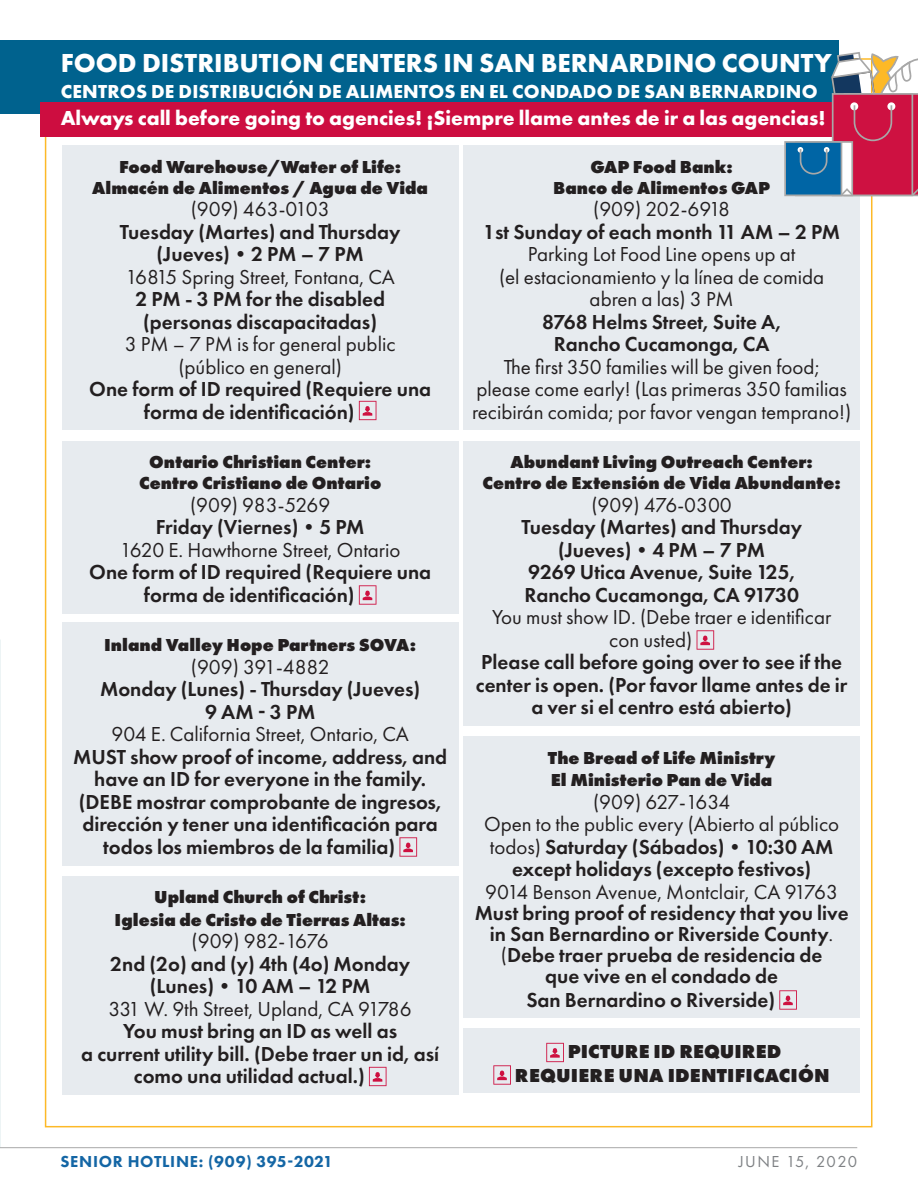
<style>
.page{position:relative;width:918px;height:1188px;background:#fff}
.page>*{position:absolute;margin:0;border:0;box-sizing:border-box;transform-origin:0 0}
.Body{font:700 27px "Futura PT";color:#fff}
.Body-2{font:600 21px/21.8px "Futura PT";color:#231f20;text-align:center}
.Body-3{font:21px/22.5px "Futura PT";color:#231f20;text-align:center}
.Body-4{font:700 21px "Futura PT";color:#fff}
.Body-5{font:21px "Futura PT";letter-spacing:-.025em;color:#231f20}
.Body-6{font:700 19.5px "Futura PT";letter-spacing:.01em;color:#fff}
.Body-7{font:800 19.5px/24px "Futura PT";letter-spacing:.01em;color:#231f20;text-align:center}
.Body-8{font:800 18px/21px "Futura PT";color:#231f20;text-align:center}
.t1{font:800 16.5px "Futura PT";letter-spacing:.04em;color:#1466a5}
.t2{font:16.5px "Futura PT";letter-spacing:.09em;color:#7e8184}
.s1{font-weight:400}
.s2{font-weight:600}
</style>
<div class="page">
<div style="left:0;top:40px;width:838px;height:73px;background:#00628e"></div>
<div style="left:40px;top:102px;width:878px;height:35px;background:#cd0d40"></div>
<div style="left:62px;top:145px;width:397px;height:285px;background:#e7ebef"></div>
<div style="left:62px;top:441px;width:397px;height:172px;background:#e7ebef"></div>
<div style="left:62px;top:622px;width:397px;height:243px;background:#e7ebef"></div>
<div style="left:62px;top:876px;width:397px;height:219px;background:#e7ebef"></div>
<svg style="left:359px;top:401px;width:17px;height:19px"></svg>
<svg style="left:359px;top:585px;width:17px;height:20px"></svg>
<svg style="left:400px;top:837px;width:17px;height:20px"></svg>
<svg style="left:369px;top:1067px;width:18px;height:19px"></svg>
<div style="left:463px;top:145px;width:397px;height:285px;background:#e7ebef"></div>
<div style="left:463px;top:441px;width:397px;height:285px;background:#e7ebef"></div>
<div style="left:463px;top:736px;width:397px;height:282px;background:#e7ebef"></div>
<div style="left:463px;top:1028px;width:397px;height:65px;background:#e7ebef"></div>
<svg style="left:697px;top:630px;width:17px;height:20px"></svg>
<svg style="left:779px;top:990px;width:18px;height:20px"></svg>
<svg style="left:546px;top:1043px;width:18px;height:19px"></svg>
<svg style="left:493px;top:1065px;width:18px;height:20px"></svg>
<svg style="left:784px;top:52px;width:134px;height:144px"></svg>
<hr style="left:0;top:1147px;width:857px;height:1px;background:#a8a8a8">
<p class="Body" style="left:61px;top:46px;width:772px">FOOD DISTRIBUTION CENTERS IN SAN BERNARDINO COUNTY</p>
<p class="Body-6" style="left:61px;top:78px;width:758px">CENTROS DE DISTRIBUCIÓN DE ALIMENTOS EN EL CONDADO DE SAN BERNARDINO</p>
<p class="Body-4" style="left:61px;top:105px;width:766px">Always call before going to agencies! ¡Siempre llame antes de ir a las agencias!</p>
<p class="Body-8" style="left:92px;top:156px;width:337px">Food Warehouse/Water of Life:<br>Almacén de Alimentos / Agua de Vida</p>
<p class="Body-3" style="left:191px;top:198px;width:141px">(909) 463-0103</p>
<p class="Body-2" style="left:120px;top:221px;width:282px">Tuesday (Martes) and Thursday</p>
<p class="Body-2" style="left:157px;top:243px;width:209px">(Jueves)<span class="s1">•</span>2 PM – 7 PM</p>
<p class="Body-3" style="left:125px;top:265px;width:271px">16815 Spring Street, Fontana, CA</p>
<p class="Body-2" style="left:135px;top:288px;width:251px">2 PM - 3 PM for the disabled</p>
<p class="Body-2" style="left:143px;top:310px;width:235px">(personas discapacitadas)</p>
<p class="Body-3" style="left:125px;top:333px;width:272px">3 PM – 7 PM is for general public</p>
<p class="Body-3" style="left:178px;top:355px;width:165px">(público en general)</p>
<p class="Body-2" style="left:89px;top:378px;width:343px">One form of ID required (Requiere una</p>
<p class="Body-2" style="left:144px;top:400px;width:212px">forma de identificación)</p>
<p class="Body-8" style="left:139px;top:451px;width:244px">Ontario Christian Center:<br>Centro Cristiano de Ontario</p>
<p class="Body-3" style="left:190px;top:493px;width:142px">(909) 983-5269</p>
<p class="Body-2" style="left:156px;top:516px;width:210px">Friday (Viernes)•5 PM</p>
<p class="Body-3" style="left:120px;top:538px;width:282px">1620 E. Hawthorne Street, Ontario</p>
<p class="Body-2" style="left:89px;top:561px;width:343px">One form of ID required (Requiere una</p>
<p class="Body-2" style="left:144px;top:583px;width:212px">forma de identificación)</p>
<p class="Body-8" style="left:104px;top:634px;width:314px">Inland Valley Hope Partners SOVA:</p>
<p class="Body-3" style="left:191px;top:655px;width:140px">(909) 391-4882</p>
<p class="Body-2" style="left:100px;top:678px;width:322px">Monday (Lunes) - Thursday (Jueves)</p>
<p class="Body-2" style="left:205px;top:701px;width:112px">9 AM - 3 PM</p>
<p class="Body-3" style="left:111px;top:723px;width:299px">904 E. California Street, Ontario, CA</p>
<p class="Body-2" style="left:73px;top:745px;width:376px">MUST show proof of income, address, and</p>
<p class="Body-2" style="left:94px;top:768px;width:333px">have an ID for everyone in the family.</p>
<p class="Body-2" style="left:79px;top:790px;width:364px">(DEBE mostrar comprobante de ingresos,</p>
<p class="Body-2" style="left:82px;top:813px;width:357px">dirección y tener una identificación para</p>
<p class="Body-2" style="left:103px;top:835px;width:294px">todos los miembros de la familia)</p>
<p class="Body-8" style="left:115px;top:886px;width:293px;line-height:22.5px">Upland Church of Christ:<br>Iglesia de Cristo de Tierras Altas:</p>
<p class="Body-5" style="left:192px;top:929px;width:139px">(909) 982-1676</p>
<p class="Body-2" style="left:110px;top:953px;width:302px">2nd (2o) and (y) 4th (4o) Monday</p>
<p class="Body-2" style="left:150px;top:975px;width:222px">(Lunes)•10 AM – 12 PM</p>
<p class="Body-3" style="left:109px;top:997px;width:305px">331 W. 9th Street, Upland, CA 91786</p>
<p class="Body-2" style="left:123px;top:1020px;width:276px">You must bring an ID as well as</p>
<p class="Body-2" style="left:81px;top:1042px;width:359px">a current utility bill. (Debe traer un id, así</p>
<p class="Body-2" style="left:134px;top:1065px;width:232px">como una utilidad actual.)</p>
<p class="Body-8" style="left:553px;top:156px;width:218px">GAP Food Bank:<br>Banco de Alimentos GAP</p>
<p class="Body-3" style="left:472px;top:198px;width:381px">(909) 202-6918<br><span class="s2">1st Sunday of each month 11 AM – 2 PM<br></span>Parking Lot Food Line opens up at<br>(el estacionamiento y la línea de comida<br>abren a las) 3 PM<br><span class="s2">8768 Helms Street, Suite A,<br>Rancho Cucamonga, CA<br></span>The first 350 families will be given food;<br>please come early! (Las primeras 350 familias recibirán comida; por favor vengan temprano!)</p>
<p class="Body-8" style="left:482px;top:451px;width:360px">Abundant Living Outreach Center:<br>Centro de Extensión de Vida Abundante:</p>
<p class="Body-3" style="left:591px;top:493px;width:142px">(909) 476-0300</p>
<p class="Body-2" style="left:521px;top:516px;width:282px">Tuesday (Martes) and Thursday</p>
<p class="Body-2" style="left:558px;top:539px;width:209px">(Jueves)<span class="s1">•</span>4 PM – 7 PM</p>
<p class="Body-2" style="left:528px;top:561px;width:269px">9269 Utica Avenue, Suite 125,</p>
<p class="Body-2" style="left:524px;top:583px;width:276px">Rancho Cucamonga, CA 91730</p>
<p class="Body-3" style="left:492px;top:606px;width:341px">You must show ID. (Debe traer e identificar</p>
<p class="Body-3" style="left:609px;top:628px;width:85px">con usted)</p>
<p class="Body-2" style="left:481px;top:651px;width:363px">Please call before going over to see if the</p>
<p class="Body-2" style="left:476px;top:674px;width:373px">center is open. (Por favor llame antes de ir</p>
<p class="Body-2" style="left:531px;top:696px;width:262px">a ver si el centro está abierto)</p>
<p class="Body-8" style="left:548px;top:746px;width:229px;line-height:22.5px;text-align:left">The Bread of Life Ministry<br>El Ministerio Pan de Vida</p>
<p class="Body-2" style="left:475px;top:791px;width:375px"><span class="s1">(909) 627-1634<br>Open to the public every (Abierto al público todos)</span> Saturday (Sábados)<span class="s1">•</span>10:30 AM except holidays (excepto festivos)<br><span class="s1">9014 Benson Avenue, Montclair, CA 91763<br></span>Must bring proof of residency that you live in San Bernardino or Riverside County<span class="s1">. (</span>Debe traer prueba de residencia de<br>que vive en el condado de</p>
<p class="Body-2" style="left:526px;top:988px;width:250px">San Bernardino o Riverside)</p>
<p class="Body-7" style="left:515px;top:1039px;width:316px">PICTURE ID REQUIRED<br>REQUIERE UNA IDENTIFICACIÓN</p>
<p class="t1" style="left:61px;top:1151px;width:274px">SENIOR HOTLINE: (909) 395-2021</p>
<p class="t2" style="left:739px;top:1151px;width:120px">JUNE 15, 2020</p>
</div>
